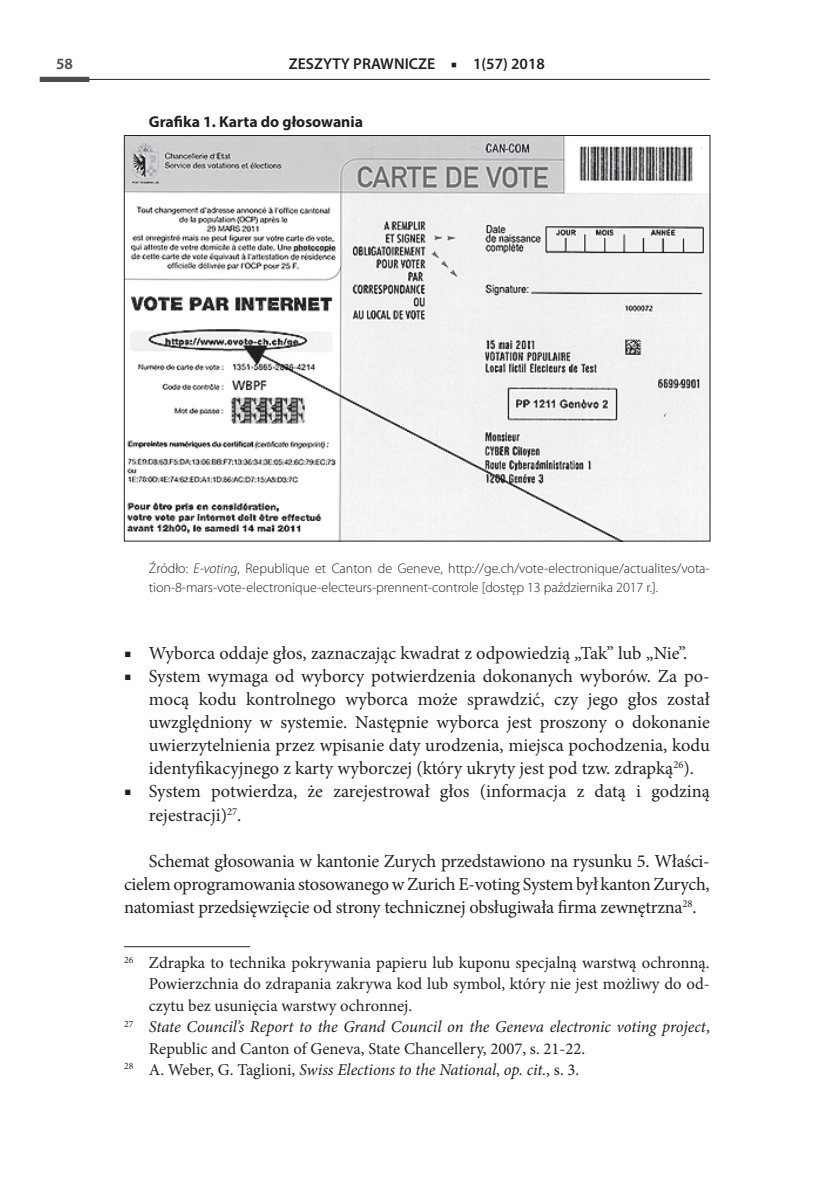
<style>
.page{position:relative;width:819px;height:1191px;background:#fff}
.page>*{position:absolute;margin:0;border:0;box-sizing:border-box;transform-origin:0 0}
.punkt_1{font:18.38px/23.1px "Minion Pro";color:#231f20;text-align:justify}
.tekst{font:18.38px/23.1px "Minion Pro";letter-spacing:-.015em;color:#231f20;text-align:justify}
.przypis{font:italic 16.62px/21.3px "Minion Pro";letter-spacing:-.01em;color:#231f20}
.przypis-2{font:16.62px/21.3px "Minion Pro";color:#231f20;text-align:justify}
.t1{font:600 15.75px "Myriad Pro";color:#231f20}
.tabela_glowka{font:700 15.75px "Myriad Pro";color:#231f20}
.t2{font:600 15.75px "Myriad Pro";color:#4b4c4d}
.źródło{font:300 14px/19.2px "Myriad Pro";letter-spacing:-.005em;color:#231f20}
.s1{font-family:"Minion Pro";font-weight:400}
.s2{font-style:italic}
.s3{font-style:normal}
</style>
<div class="page">
<hr style="left:55px;top:79px;width:654px;height:1px;background:#231f20">
<div style="left:40px;top:77px;width:49px;height:5px;background:#4b4c4d"></div>
<img style="left:126px;top:137px;width:582px;height:402px">
<hr style="left:124px;top:946px;width:126px;height:1px;background:#231f20">
<p class="t2" style="left:56px;top:54px;width:18px">58</p>
<p class="t1" style="left:289px;top:54px;width:257px">ZESZYTY PRAWNICZE <span class="s1">■</span> 1(57) 2018</p>
<p class="tabela_glowka" style="left:149px;top:112px;width:216px">Grafika 1. Karta do głosowania</p>
<p class="źródło" style="left:149px;top:559px;width:562px">Źródło: <span class="s2">E-voting</span>, Republique et Canton de Geneve, http://ge.ch/vote-electronique/actualites/vota‑ tion-8-mars-vote-electronique-electeurs-prennent-controle [dostęp 13 października 2017 r.].</p>
<p class="punkt_1" style="left:124px;top:641px;width:563px">■ Wyborca oddaje głos, zaznaczając kwadrat z odpowiedzią „Tak” lub „Nie”.</p>
<p class="punkt_1" style="left:149px;top:664px;width:562px;text-indent:-25px">■ System wymaga od wyborcy potwierdzenia dokonanych wyborów. Za po&shy;mocą kodu kontrolnego wyborca może sprawdzić, czy jego głos został uwzględniony w systemie. Następnie wyborca jest proszony o dokonanie uwierzytelnienia przez wpisanie daty urodzenia, miejsca pochodzenia, kodu identyfikacyjnego z karty wyborczej (który ukryty jest pod tzw. zdrapką<sup>26</sup>).</p>
<p class="punkt_1" style="left:149px;top:780px;width:562px;text-indent:-25px">■ System potwierdza, że zarejestrował głos (informacja z datą i godziną rejestracji)<sup>27</sup>.</p>
<p class="tekst" style="left:124px;top:849px;width:587px;text-indent:25px">Schemat głosowania w kantonie Zurych przedstawiono na rysunku 5. Właści&shy;cielem oprogramowania stosowanego w Zurich E-voting System był kanton Zurych, natomiast przedsięwzięcie od strony technicznej obsługiwała firma zewnętrzna<sup>28</sup>.</p>
<p class="przypis-2" style="left:149px;top:952px;width:562px;text-indent:-25px"><sup>26</sup> Zdrapka to technika pokrywania papieru lub kuponu specjalną warstwą ochronną.<br>Powierzchnia do zdrapania zakrywa kod lub symbol, który nie jest możliwy do od&shy;czytu bez usunięcia warstwy ochronnej.</p>
<p class="przypis" style="left:149px;top:1016px;width:562px;text-indent:-25px"><sup>27</sup> State Council’s Report to the Grand Council on the Geneva electronic voting project<span class="s3">,<br>Republic and Canton of Geneva, State Chancellery, 2007, s. 21-22.</span></p>
<p class="przypis" style="left:124px;top:1058px;width:455px"><sup>28</sup> <span class="s3">A. Weber, G. Taglioni,</span> Swiss Elections to the National<span class="s3">,</span> op. cit.<span class="s3">, s. 3.</span></p>
</div>
